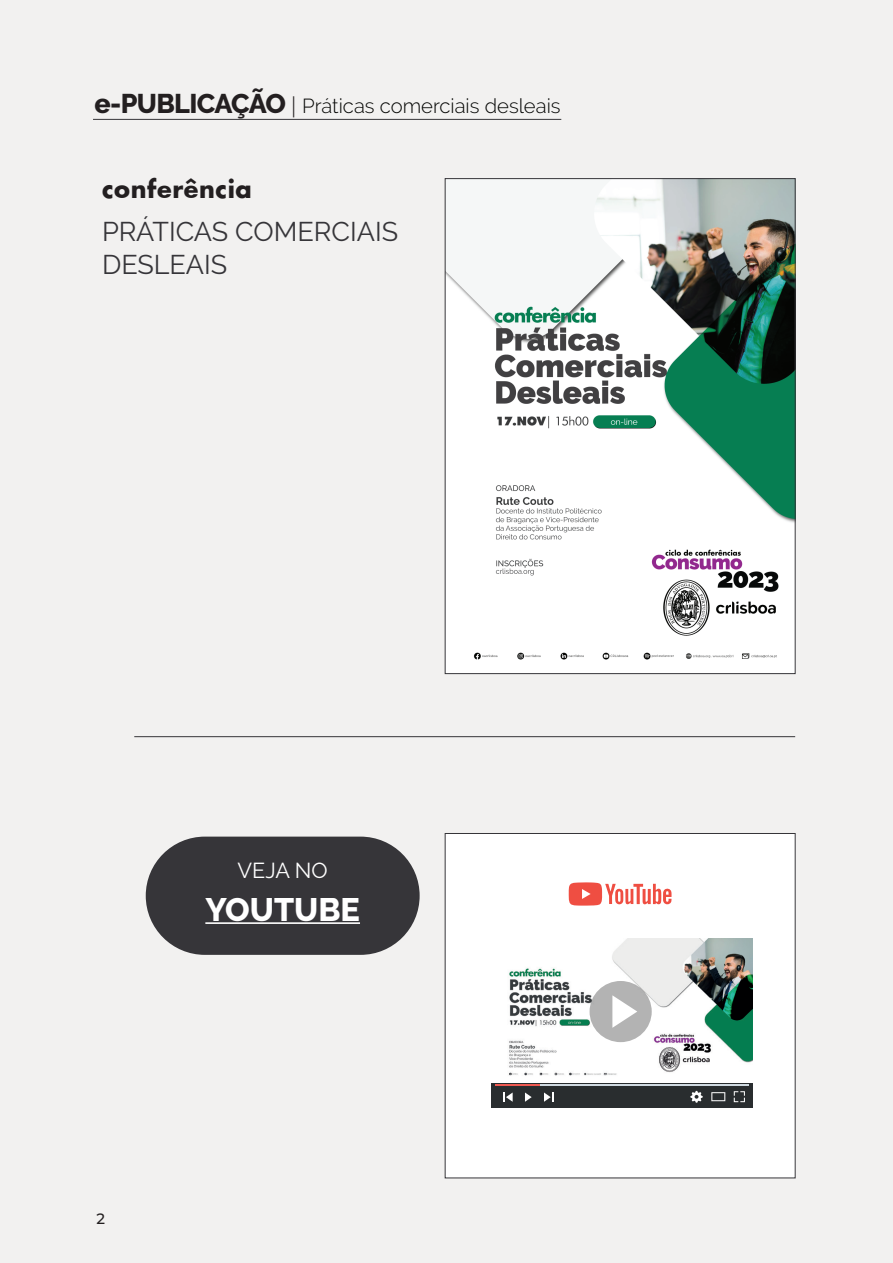
<style>
.page{position:relative;width:893px;height:1263px;background:#f2f1f0}
.page>*{position:absolute;margin:0;border:0;box-sizing:border-box;transform-origin:0 0}
.t1{font:800 32.4px "Raleway";color:#fff}
.t2{font:27px/32.4px "Raleway";color:#363539}
.t3{font:700 24px "Futura";letter-spacing:.025em;color:#231f20}
.t4{font:21.6px "Raleway";color:#fff}
.t5{font:300 20.25px "Raleway";color:#040503}
.t6{font:500 15px "Montserrat";color:#231f20}
.s1{font-weight:800;font-size:27px;color:#231f20}
.s2{font-family:"Montserrat Alternates";font-size:22.5px;color:#231f20}
</style>
<div class="page">
<hr style="left:93px;top:119px;width:468px;height:1px;background:#363539">
<img style="left:447px;top:180px;width:346px;height:492px">
<div style="left:445px;top:833px;width:350px;height:345px;background:#fff"></div>
<div style="left:491px;top:939px;width:262px;height:169px;background:#292d2f"></div>
<hr style="left:495px;top:1085px;width:254px;height:1px;background:#d1dbe2">
<hr style="left:495px;top:1085px;width:45px;height:1px;background:#f05951">
<svg style="left:544px;top:1092px;width:9px;height:10px"></svg>
<svg style="left:525px;top:1092px;width:7px;height:10px"></svg>
<svg style="left:503px;top:1092px;width:10px;height:10px"></svg>
<svg style="left:690px;top:1091px;width:13px;height:12px"></svg>
<svg style="left:711px;top:1092px;width:14px;height:9px"></svg>
<svg style="left:734px;top:1091px;width:11px;height:11px"></svg>
<svg style="left:569px;top:882px;width:103px;height:24px"></svg>
<img style="left:491px;top:938px;width:262px;height:145px">
<div style="left:590px;top:981px;width:62px;height:61px;background:#b3b3b3;border-radius:50%"></div>
<svg style="left:612px;top:995px;width:25px;height:33px"></svg>
<div style="left:146px;top:837px;width:274px;height:118px;background:#363539;border-radius:59px"></div>
<hr style="left:134px;top:736px;width:661px;height:1px;background:#363539">
<hr style="left:205px;top:922px;width:155px;height:2px;background:#fff">
<p class="t5" style="left:95px;top:94px;width:467px"><span class="s1">e-PUBLICAÇÃO</span> <span class="s2">|</span> Práticas comerciais desleais</p>
<p class="t3" style="left:102px;top:172px;width:151px">conferência</p>
<h2 class="t2" style="left:102px;top:215px;width:298px">PRÁTICAS COMERCIAIS<br>DESLEAIS</h2>
<p class="t4" style="left:238px;top:858px;width:92px">VEJA NO</p>
<h1 class="t1" style="left:205px;top:891px;width:156px">YOUTUBE</h1>
<p class="t6" style="left:96px;top:1208px;width:10px">2</p>
</div>
